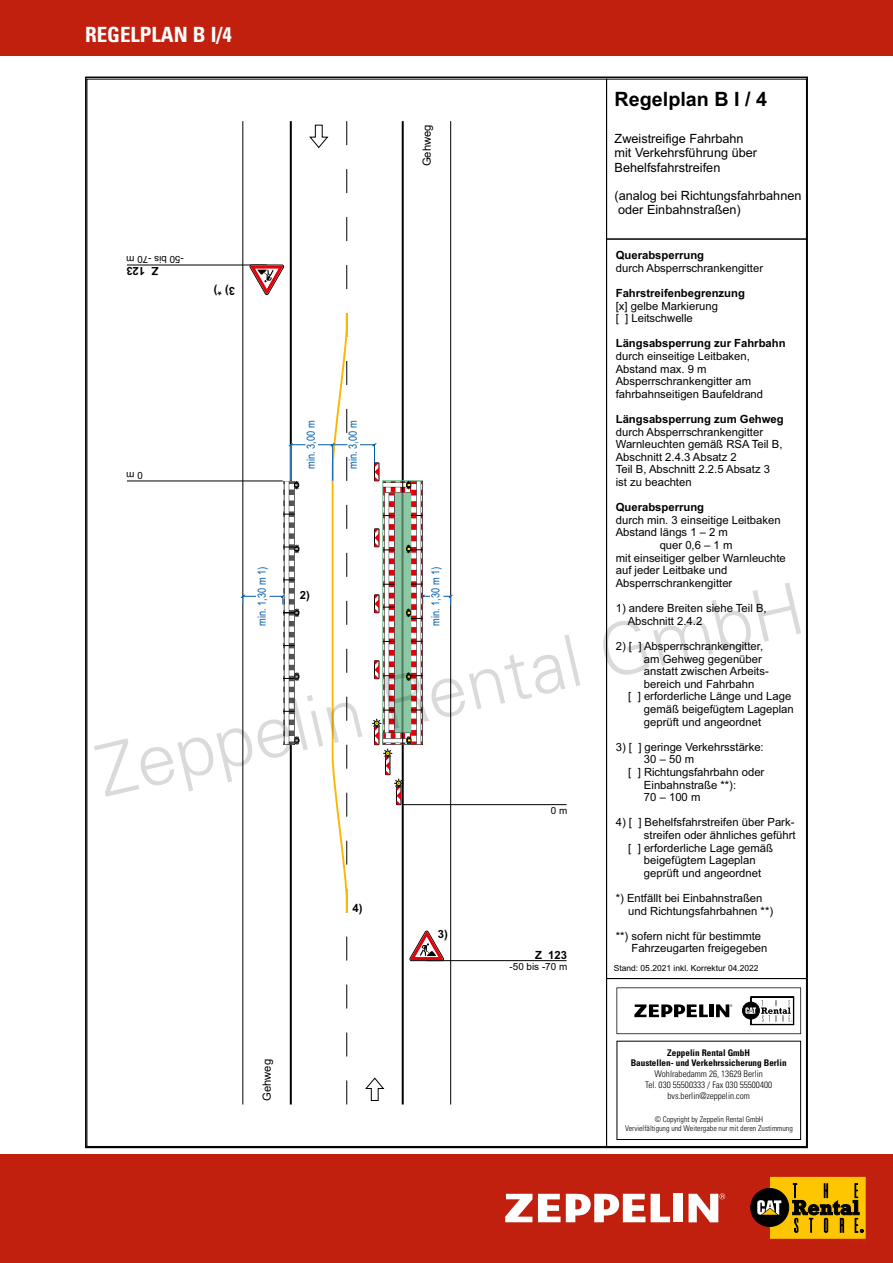
<style>
.page{position:relative;width:893px;height:1263px;background:#fff}
.page>*{position:absolute;margin:0;border:0;box-sizing:border-box;transform-origin:0 0}
.t1{font:300 72px "Univers LT";color:#d9dada}
.t2{font:700 condensed 21px "Univers LT";color:#fff}
.t3{font:700 19.8px "Arial";color:#000}
.t4{font:12.75px/14.1px "Arial";color:#000}
.t5{font:11.25px/12.6px "Arial";color:#000}
.t6{font:700 11.25px "Arial";color:#000}
.t7{font:11.25px "Arial";color:#005ba9;scale:.82 1}
.t8{font:9.9px "Arial";color:#000}
.t9{font:300 condensed 9.15px/10.9px "Univers LT";color:#000;text-align:center}
.t10{font:700 condensed 9.15px/10.9px "Univers LT";color:#000;text-align:center}
.t11{font:8.4px "Arial";color:#000}
.t12{font:300 condensed 7.8px/9.4px "Univers LT";color:#000;text-align:center}
</style>
<div class="page">
<div style="left:0;top:1154px;width:893px;height:109px;background:#c1200e"></div>
<svg style="left:505px;top:1194px;width:27px;height:28px"></svg>
<svg style="left:688px;top:1193px;width:37px;height:29px"></svg>
<div style="left:673px;top:1194px;width:10px;height:28px;background:#fff"></div>
<svg style="left:651px;top:1194px;width:19px;height:28px"></svg>
<svg style="left:538px;top:1194px;width:107px;height:28px"></svg>
<div style="left:751px;top:1188px;width:38px;height:38px;background:#000;border-radius:50%"></div>
<div style="left:751px;top:1188px;width:38px;height:38px;border:1px solid #000;border-radius:50%"></div>
<svg style="left:757px;top:1177px;width:109px;height:62px"></svg>
<div style="left:0;top:0;width:893px;height:55px;background:#c1200e"></div>
<hr style="left:403px;top:804px;width:164px;height:1px;background:#000">
<hr style="left:427px;top:960px;width:140px;height:1px;background:#000">
<hr style="left:127px;top:481px;width:156px;height:1px;background:#000">
<hr style="left:127px;top:265px;width:140px;height:1px;background:#000">
<svg style="left:240px;top:121px;width:214px;height:983px"></svg>
<svg style="left:606px;top:239px;width:201px;height:908px"></svg>
<div style="left:606px;top:79px;width:201px;height:160px;border:1px solid #000"></div>
<div style="left:617px;top:1041px;width:184px;height:99px;border:1px solid #000"></div>
<svg style="left:616px;top:987px;width:185px;height:47px"></svg>
<h2 class="t2" style="left:85px;top:22px;width:148px">REGELPLAN B I/4</h2>
<p class="t5" style="left:421px;top:166px;width:44px;rotate:-90deg">Gehweg</p>
<h3 class="t3" style="left:615px;top:91px;width:154px">Regelplan B I / 4</h3>
<p class="t4" style="left:615px;top:133px;width:144px">Zweistreifige Fahrbahn mit Verkehrsführung über<br>Behelfsfahrstreifen</p>
<p class="t4" style="left:615px;top:190px;width:188px">(analog bei Richtungsfahrbahnen oder Einbahnstraßen)</p>
<p class="t6" style="left:616px;top:251px;width:90px">Querabsperrung</p>
<p class="t5" style="left:616px;top:263px;width:149px">durch Absperrschrankengitter</p>
<p class="t6" style="left:616px;top:289px;width:131px">Fahrstreifenbegrenzung</p>
<p class="t5" style="left:616px;top:300px;width:104px">[x] gelbe Markierung [ ] Leitschwelle</p>
<p class="t6" style="left:616px;top:339px;width:171px">Längsabsperrung zur Fahrbahn</p>
<p class="t5" style="left:616px;top:351px;width:149px">durch einseitige Leitbaken,<br>Abstand max. 9 m<br>Absperrschrankengitter am fahrbahnseitigen Baufeldrand</p>
<p class="t6" style="left:616px;top:415px;width:169px">Längsabsperrung zum Gehweg</p>
<p class="t5" style="left:616px;top:426px;width:168px">durch Absperrschrankengitter<br>Warnleuchten gemäß RSA Teil B,<br>Abschnitt 2.4.3 Absatz 2<br>Teil B, Abschnitt 2.2.5 Absatz 3 ist zu beachten</p>
<p class="t6" style="left:616px;top:503px;width:90px">Querabsperrung</p>
<p class="t5" style="left:616px;top:515px;width:166px">durch min. 3 einseitige Leitbaken</p>
<p class="t5" style="left:616px;top:527px;width:114px">Abstand längs 1 – 2 m</p>
<p class="t5" style="left:660px;top:540px;width:74px">quer 0,6 – 1 m</p>
<p class="t5" style="left:616px;top:552px;width:172px">mit einseitiger gelber Warnleuchte</p>
<p class="t5" style="left:616px;top:565px;width:113px">auf jeder Leitbake und</p>
<p class="t5" style="left:616px;top:578px;width:118px">Absperrschrankengitter</p>
<p class="t5" style="left:628px;top:603px;width:140px;text-indent:-12px">1) andere Breiten siehe Teil B,<br>Abschnitt 2.4.2</p>
<p class="t5" style="left:616px;top:641px;width:149px">2) [ ] Absperrschrankengitter,</p>
<p class="t5" style="left:644px;top:653px;width:119px">am Gehweg gegenüber</p>
<p class="t5" style="left:644px;top:666px;width:126px">anstatt zwischen Arbeits-</p>
<p class="t5" style="left:644px;top:678px;width:112px">bereich und Fahrbahn</p>
<p class="t5" style="left:628px;top:691px;width:165px">[ ] erforderliche Länge und Lage</p>
<p class="t5" style="left:644px;top:704px;width:151px">gemäß beigefügtem Lageplan</p>
<p class="t5" style="left:644px;top:716px;width:119px">geprüft und angeordnet</p>
<p class="t5" style="left:616px;top:741px;width:149px">3) [ ] geringe Verkehrsstärke:</p>
<p class="t5" style="left:644px;top:754px;width:52px">30 – 50 m</p>
<p class="t5" style="left:628px;top:767px;width:138px">[ ] Richtungsfahrbahn oder</p>
<p class="t5" style="left:644px;top:779px;width:94px">Einbahnstraße **):</p>
<p class="t5" style="left:644px;top:792px;width:58px">70 – 100 m</p>
<p class="t5" style="left:616px;top:817px;width:180px">4) [ ] Behelfsfahrstreifen über Park-</p>
<p class="t5" style="left:644px;top:830px;width:153px">streifen oder ähnliches geführt</p>
<p class="t5" style="left:628px;top:842px;width:146px">[ ] erforderliche Lage gemäß</p>
<p class="t5" style="left:644px;top:855px;width:113px">beigefügtem Lageplan</p>
<p class="t5" style="left:644px;top:867px;width:119px">geprüft und angeordnet</p>
<p class="t5" style="left:628px;top:893px;width:146px;text-indent:-13px">*) Entfällt bei Einbahnstraßen und Richtungsfahrbahnen **)</p>
<p class="t5" style="left:631px;top:930px;width:138px;text-indent:-16px">**) sofern nicht für bestimmte<br>Fahrzeugarten freigegeben</p>
<p class="t11" style="left:614px;top:964px;width:146px">Stand: 05.2021 inkl. Korrektur 04.2022</p>
<p class="t8" style="left:184px;top:263px;width:59px;rotate:-180deg">-50 bis -70 m</p>
<p class="t6" style="left:158px;top:275px;width:33px;rotate:-180deg">Z 123</p>
<p class="t6" style="left:235px;top:295px;width:23px;rotate:-180deg">3) *)</p>
<p class="t7" style="left:307px;top:469px;width:60px;rotate:-90deg">min. 3,00 m</p>
<p class="t7" style="left:349px;top:469px;width:60px;rotate:-90deg">min. 3,00 m</p>
<p class="t8" style="left:143px;top:479px;width:18px;rotate:-180deg">0 m</p>
<p class="t7" style="left:258px;top:626px;width:73px;rotate:-90deg">min. 1,30 m 1)</p>
<p class="t7" style="left:431px;top:626px;width:73px;rotate:-90deg">min. 1,30 m 1)</p>
<h1 class="t1" style="left:87px;top:729px;width:726px;rotate:-13deg">Zeppelin Rental GmbH</h1>
<p class="t6" style="left:300px;top:591px;width:12px">2)</p>
<p class="t8" style="left:551px;top:806px;width:18px">0 m</p>
<p class="t6" style="left:352px;top:903px;width:12px">4)</p>
<p class="t6" style="left:438px;top:930px;width:12px">3)</p>
<p class="t6" style="left:535px;top:950px;width:33px">Z 123</p>
<p class="t8" style="left:510px;top:962px;width:59px">-50 bis -70 m</p>
<p class="t5" style="left:262px;top:1101px;width:44px;rotate:-90deg">Gehweg</p>
<p class="t10" style="left:631px;top:1047px;width:157px">Zeppelin Rental GmbH<br>Baustellen- und Verkehrssicherung Berlin</p>
<p class="t9" style="left:645px;top:1069px;width:129px">Wohlrabedamm 26, 13629 Berlin<br>Tel. 030 55500333 / Fax 030 55500400 bvs.berlin@zeppelin.com</p>
<p class="t12" style="left:625px;top:1114px;width:169px">© Copyright by Zeppelin Rental GmbH<br>Vervielfältigung und Weitergabe nur mit deren Zustimmung</p>
</div>
